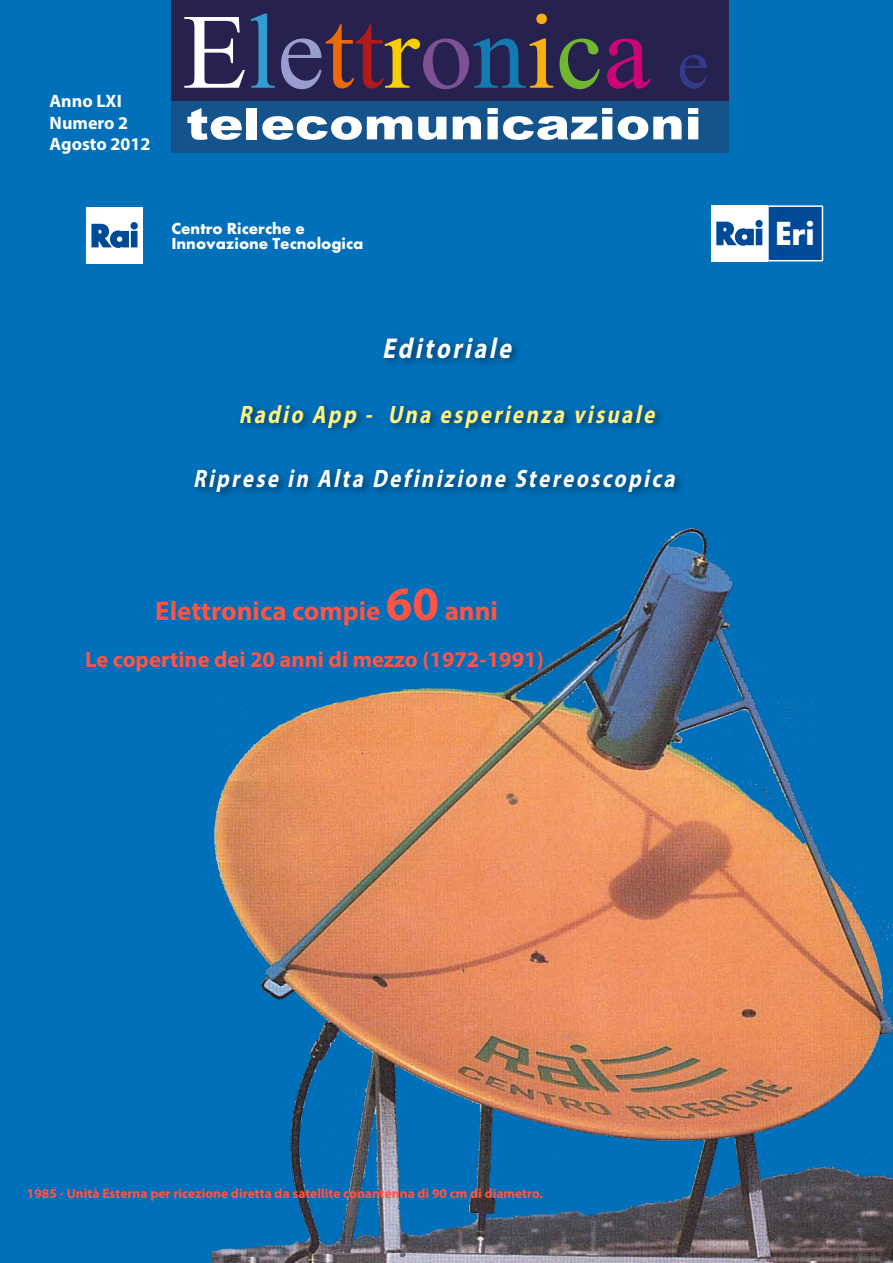
<style>
.page{position:relative;width:893px;height:1263px;background:#0070ba}
.page>*{position:absolute;margin:0;border:0;box-sizing:border-box;transform-origin:0 0}
.t1{font:106.8px "Times New Roman";color:#fff}
.t2{font:900 43.8px "Arial";color:#fff;scale:1.18 1}
.t3{font:700 34.5px "Futura";color:#fff}
.t4{font:italic 700 28.8px "Myriad Pro";color:#fff;scale:.83 1}
.t5{font:700 27px "Myriad Pro";color:#ff5445}
.t6{font:italic 700 25.2px "Myriad Pro";color:#fff;scale:.83 1}
.t7{font:italic 700 25.2px "Myriad Pro";color:#fff482;scale:.83 1}
.t8{font:700 22.5px "Myriad Pro";color:#ff5445}
.t9{font:700 18px/21.6px "Myriad Pro";color:#fff}
.t10{font:700 16.5px/15px "Futura";color:#fff}
.t11{font:700 13.5px "Myriad Pro";color:#ff5445}
.s1{color:#339dd3}
.s2{color:#9b9dce}
.s3{color:#eb6b0c}
.s4{color:#b21a19}
.s5{color:#f7ce00}
.s6{color:#7e5194}
.s7{color:#137bb0}
.s8{color:#f6b010}
.s9{color:#70b62f}
.s10{color:#cc0475}
.s11{font-size:71.25px;color:#343a8d}
.s12{font-size:48px}
</style>
<div class="page">
<img style="left:213px;top:525px;width:680px;height:738px">
<div style="left:171px;top:101px;width:558px;height:51px;background:#15538c"></div>
<div style="left:171px;top:1px;width:558px;height:100px;background:#272150"></div>
<div style="left:86px;top:208px;width:56px;height:56px;background:#fff"></div>
<svg style="left:91px;top:222px;width:47px;height:26px"></svg>
<div style="left:711px;top:205px;width:56px;height:56px;background:#fff"></div>
<svg style="left:716px;top:219px;width:47px;height:27px"></svg>
<div style="left:767px;top:205px;width:56px;height:56px;background:#004996;border:2px solid #fff"></div>
<div style="left:190px;top:333px;width:496px;height:170px;background:#000;opacity:.5"></div>
<h3 class="t9" style="left:50px;top:90px;width:102px">Anno LXI<br>Numero 2<br>Agosto 2012</h3>
<h1 class="t1" style="left:182px;top:-20px;width:528px">E<span class="s1">l</span><span class="s2">e</span><span class="s3">t</span><span class="s4">t</span><span class="s5">r</span><span class="s6">o</span><span class="s7">n</span><span class="s8">i</span><span class="s9">c</span><span class="s10">a</span> <span class="s11">e</span></h1>
<h2 class="t2" style="left:186px;top:92px;width:439px">telecomunicazioni</h2>
<p class="t10" style="left:171px;top:221px;width:193px">Centro Ricerche e<br>Innovazione Tecnologica</p>
<h3 class="t3" style="left:775px;top:212px;width:41px">Eri</h3>
<h3 class="t4" style="left:382px;top:330px;width:165px">Editoriale</h3>
<h3 class="t7" style="left:239px;top:398px;width:509px">Radio App - Una esperienza visuale</h3>
<h3 class="t6" style="left:193px;top:462px;width:589px">Riprese in Alta Definizione Stereoscopica</h3>
<h3 class="t5" style="left:155px;top:593px;width:344px">Elettronica compie <span class="s12">60</span> anni</h3>
<h3 class="t8" style="left:85px;top:644px;width:460px">Le copertine dei 20 anni di mezzo (1972-1991)</h3>
<p class="t11" style="left:27px;top:1185px;width:518px">1985 - Unità Esterna per ricezione diretta da satellite conantenna di 90 cm di diametro.</p>
</div>
